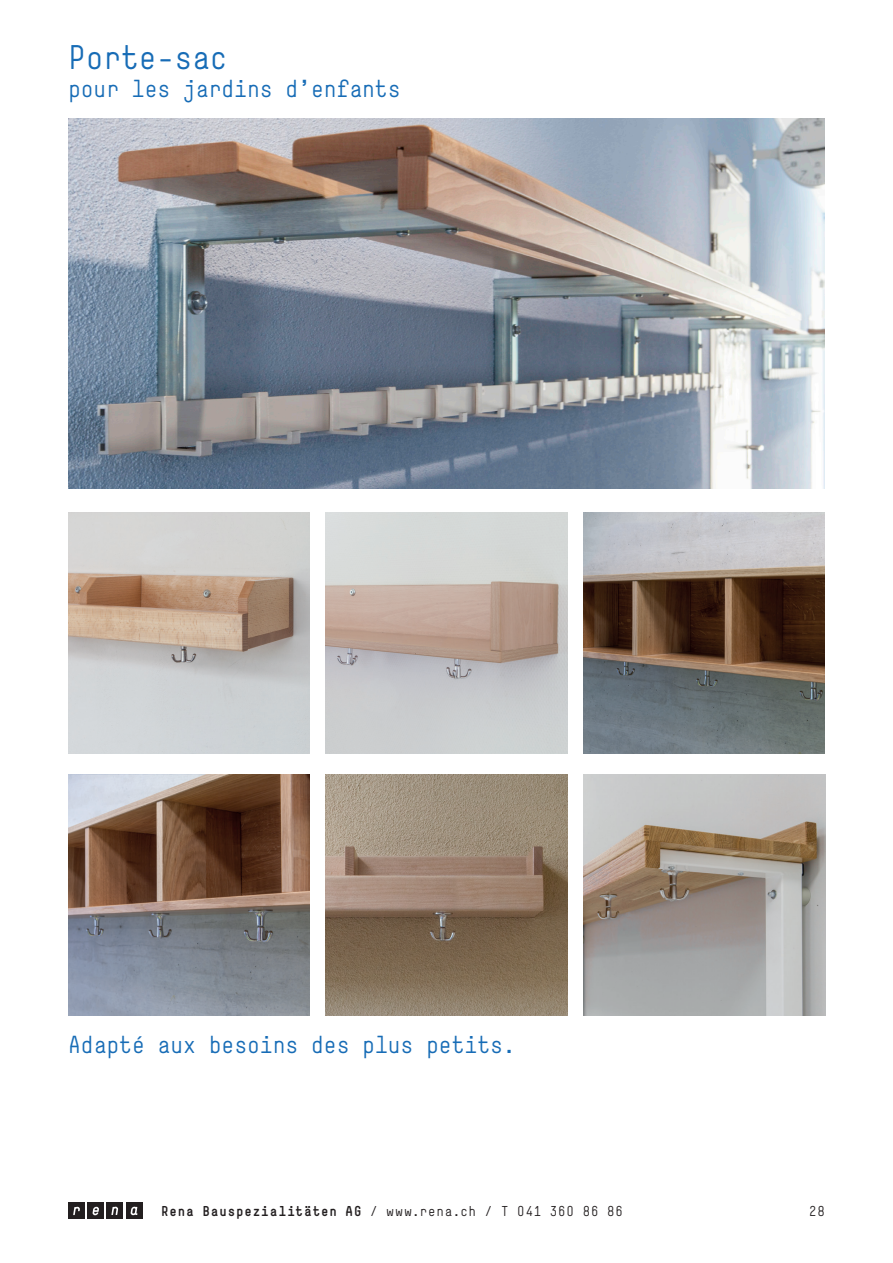
<style>
.page{position:relative;width:893px;height:1263px;background:#fff}
.page>*{position:absolute;margin:0;border:0;box-sizing:border-box;transform-origin:0 0}
.t1{font:32.25px "Simple rena";color:#176cb6}
.t2{font:23.25px "Simple rena";color:#176cb6}
.t3{font:13.5px "Simple rena";letter-spacing:.065em;color:#231f20}
.s1{font-family:"Simple Bold rena"}
</style>
<div class="page">
<div style="left:126px;top:1202px;width:17px;height:17px;background:#231f20"></div>
<svg style="left:131px;top:1207px;width:6px;height:8px"></svg>
<div style="left:87px;top:1202px;width:17px;height:17px;background:#231f20"></div>
<svg style="left:93px;top:1207px;width:6px;height:8px"></svg>
<div style="left:106px;top:1202px;width:17px;height:17px;background:#231f20"></div>
<svg style="left:111px;top:1207px;width:7px;height:8px"></svg>
<div style="left:68px;top:1202px;width:17px;height:17px;background:#231f20"></div>
<svg style="left:73px;top:1207px;width:7px;height:8px"></svg>
<img style="left:326px;top:512px;width:241px;height:241px">
<img style="left:68px;top:512px;width:241px;height:241px">
<img style="left:68px;top:118px;width:757px;height:370px">
<img style="left:584px;top:512px;width:241px;height:241px">
<img style="left:326px;top:774px;width:241px;height:241px">
<img style="left:584px;top:774px;width:241px;height:241px">
<img style="left:68px;top:774px;width:241px;height:241px">
<h1 class="t1" style="left:68px;top:38px;width:161px">Porte-sac</h1>
<p class="t2" style="left:68px;top:75px;width:334px">pour les jardins d'enfants</p>
<p class="t2" style="left:68px;top:1031px;width:449px">Adapté aux besoins des plus petits.</p>
<p class="t3" style="left:161px;top:1203px;width:463px"><span class="s1">Rena Bauspezialitäten AG</span> / www.rena.ch / T 041 360 86 86</p>
<p class="t3" style="left:809px;top:1203px;width:17px">28</p>
</div>
